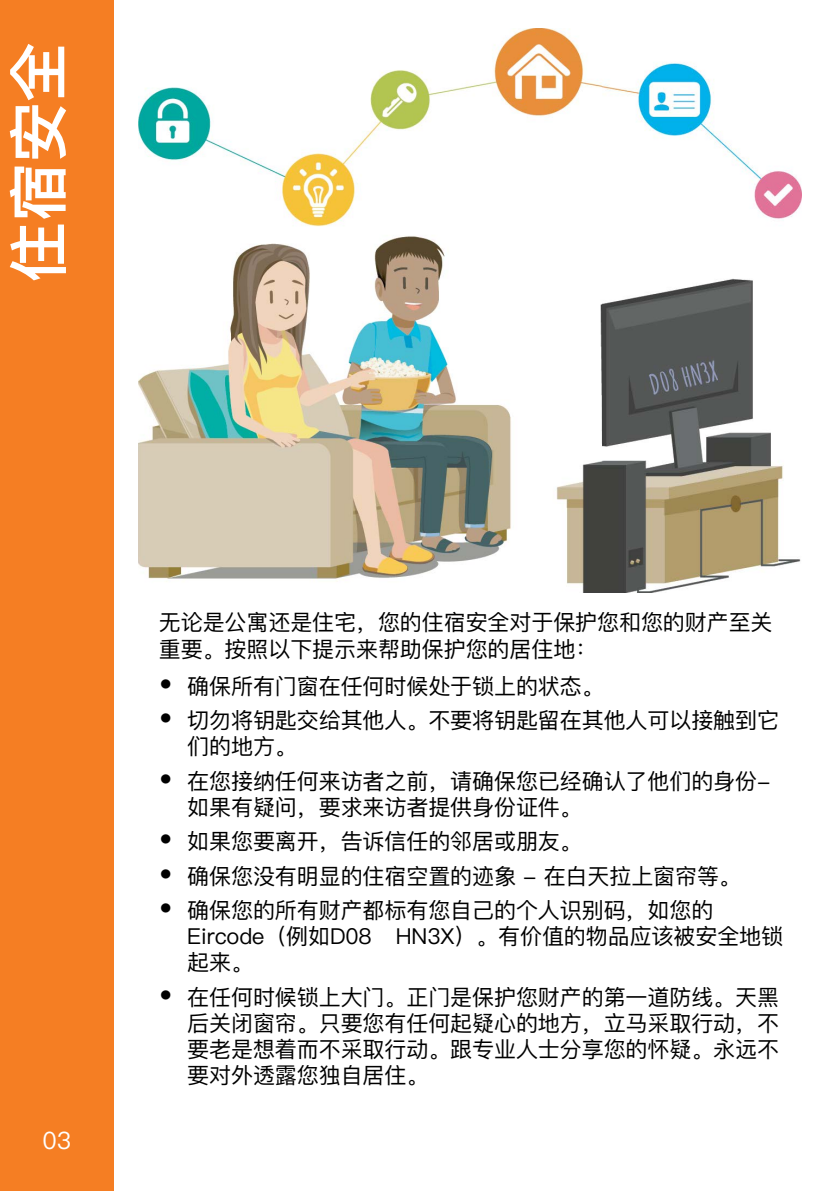
<style>
.page{position:relative;width:840px;height:1191px;background:#fff}
.page>*{position:absolute;margin:0;border:0;box-sizing:border-box;transform-origin:0 0}
.t1{font:600 60px "Ping Fang SC";color:#fff}
.t2{font:24px "Ping Fang SC";color:#fff}
.t3{font:22px/26px "Ping Fang SC";letter-spacing:-.005em;color:#000}
.s1{font-size:28px}
</style>
<div class="page">
<div style="left:0;top:0;width:113px;height:1191px;background:#f57e23"></div>
<img style="left:138px;top:29px;width:463px;height:563px">
<img style="left:601px;top:63px;width:200px;height:529px">
<hr style="left:839px;top:0;width:1px;height:1191px;background:#f57e23">
<h1 class="t1" style="left:1px;top:282px;width:242px;rotate:-90deg">住宿安全</h1>
<p class="t2" style="left:42px;top:1125px;width:30px">03</p>
<p class="t3" style="left:159px;top:609px;width:615px">无论是公寓还是住宅，您的住宿安全对于保护您和您的财产至关重要。按照以下提示来帮助保护您的居住地：</p>
<p class="t3" style="left:159px;top:672px;width:446px"><span class="s1">•</span> 确保所有门窗在任何时候处于锁上的状态。</p>
<p class="t3" style="left:187px;top:707px;width:593px;text-indent:-28px"><span class="s1">•</span> 切勿将钥匙交给其他人。不要将钥匙留在其他人可以接触到它们的地方。</p>
<p class="t3" style="left:187px;top:767px;width:584px;text-indent:-28px"><span class="s1">•</span> 在您接纳任何来访者之前，请确保您已经确认了他们的身份-如果有疑问，要求来访者提供身份证件。</p>
<p class="t3" style="left:159px;top:828px;width:424px"><span class="s1">•</span> 如果您要离开，告诉信任的邻居或朋友。</p>
<p class="t3" style="left:159px;top:862px;width:583px"><span class="s1">•</span> 确保您没有明显的住宿空置的迹象 - 在白天拉上窗帘等。</p>
<p class="t3" style="left:187px;top:897px;width:597px;text-indent:-28px"><span class="s1">•</span> 确保您的所有财产都标有您自己的个人识别码，如您的<br>Eircode（例如D08 HN3X）。有价值的物品应该被安全地锁起来。</p>
<p class="t3" style="left:187px;top:983px;width:593px;text-align:justify;text-indent:-28px"><span class="s1">•</span> 在任何时候锁上大门。正门是保护您财产的第一道防线。天黑后关闭窗帘。只要您有任何起疑心的地方，立马采取行动，不要老是想着而不采取行动。跟专业人士分享您的怀疑。永远不要对外透露您独自居住。</p>
</div>
